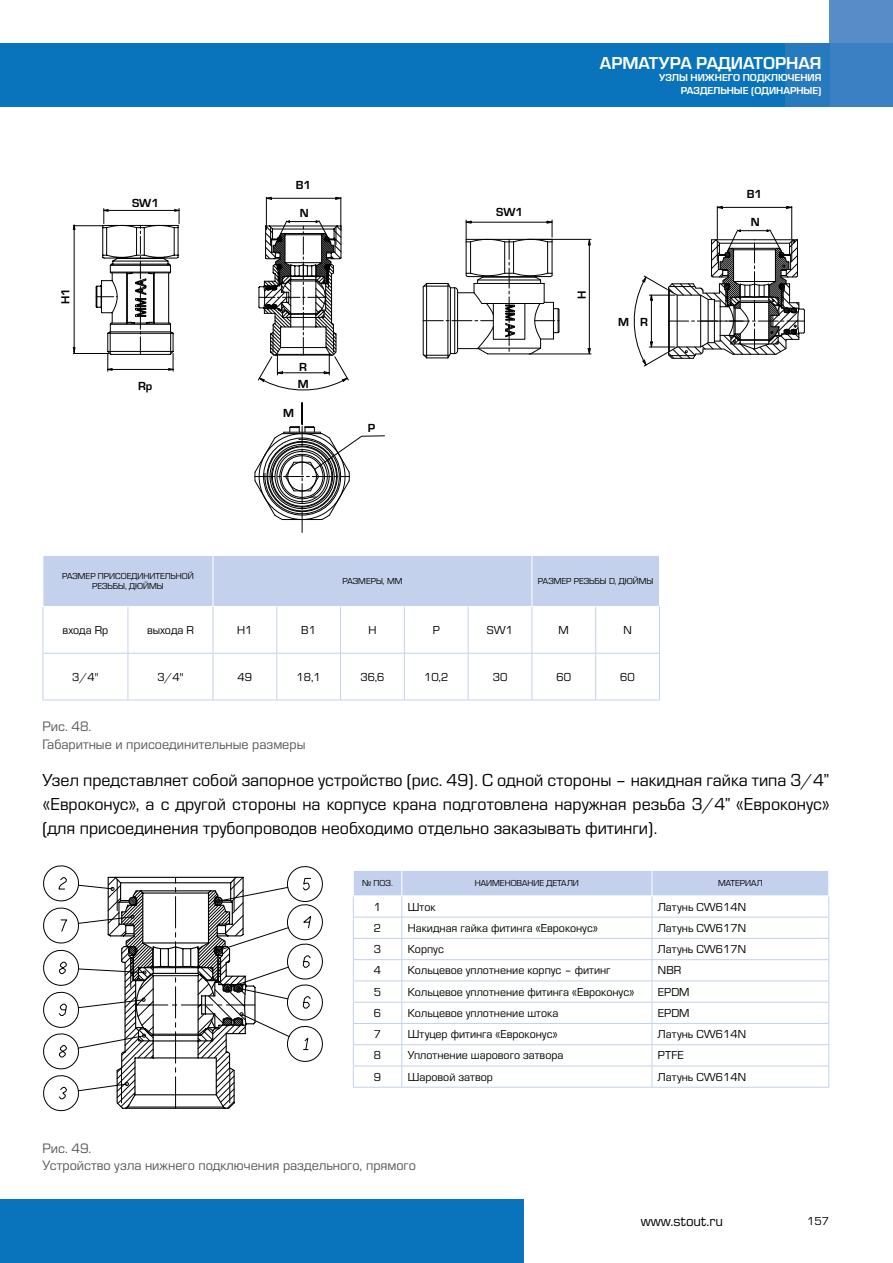
<style>
.page{position:relative;width:893px;height:1263px;background:#fff}
.page>*{position:absolute;margin:0;border:0;box-sizing:border-box;transform-origin:0 0}
.t1{font:18px/24px "Eurostile";color:#000;text-align:justify}
.t2{font:700 18px "Eurostile";color:#fff}
.t3{font:15px "Eurostile";color:#000}
.t4{font:14.25px/17.1px "Eurostile";color:#575756}
.t5{font:700 12.15px "Eurostile";color:#000}
.t6{font:12px "Eurostile";color:#000}
.t7{font:700 10.5px/12.6px "Eurostile";color:#fff;text-align:right}
.t8{font:9px/10.8px "Eurostile";color:#000;text-align:center}
</style>
<div class="page">
<div style="left:0;top:1199px;width:523px;height:64px;background:#0974bb"></div>
<div style="left:829px;top:0;width:64px;height:44px;background:#578cc9"></div>
<div style="left:829px;top:44px;width:64px;height:63px;background:#3a80c2"></div>
<div style="left:0;top:44px;width:785px;height:63px;background:#0974bb"></div>
<div style="left:785px;top:44px;width:44px;height:63px;background:#287abe"></div>
<div style="left:44px;top:556px;width:615px;height:50px;background:#c4d1ec"></div>
<hr style="left:213px;top:556px;width:1px;height:50px;background:#fff">
<hr style="left:531px;top:556px;width:1px;height:50px;background:#fff">
<hr style="left:43px;top:607px;width:1px;height:46px;background:#c4d1ec">
<hr style="left:128px;top:607px;width:1px;height:46px;background:#c4d1ec">
<hr style="left:213px;top:607px;width:1px;height:46px;background:#c4d1ec">
<hr style="left:276px;top:607px;width:1px;height:46px;background:#c4d1ec">
<hr style="left:340px;top:607px;width:1px;height:46px;background:#c4d1ec">
<hr style="left:404px;top:607px;width:1px;height:46px;background:#c4d1ec">
<hr style="left:468px;top:607px;width:1px;height:46px;background:#c4d1ec">
<hr style="left:531px;top:607px;width:1px;height:46px;background:#c4d1ec">
<hr style="left:595px;top:607px;width:1px;height:46px;background:#c4d1ec">
<hr style="left:659px;top:607px;width:1px;height:46px;background:#c4d1ec">
<hr style="left:213px;top:653px;width:1px;height:47px;background:#c4d1ec">
<hr style="left:276px;top:653px;width:1px;height:47px;background:#c4d1ec">
<hr style="left:340px;top:653px;width:1px;height:47px;background:#c4d1ec">
<hr style="left:404px;top:653px;width:1px;height:47px;background:#c4d1ec">
<hr style="left:468px;top:653px;width:1px;height:47px;background:#c4d1ec">
<hr style="left:43px;top:653px;width:1px;height:47px;background:#c4d1ec">
<hr style="left:128px;top:653px;width:1px;height:47px;background:#c4d1ec">
<hr style="left:531px;top:653px;width:1px;height:47px;background:#c4d1ec">
<hr style="left:595px;top:653px;width:1px;height:47px;background:#c4d1ec">
<hr style="left:659px;top:653px;width:1px;height:47px;background:#c4d1ec">
<hr style="left:213px;top:653px;width:64px;height:1px;background:#c4d1ec">
<hr style="left:277px;top:653px;width:64px;height:1px;background:#c4d1ec">
<hr style="left:341px;top:653px;width:63px;height:1px;background:#c4d1ec">
<hr style="left:404px;top:653px;width:64px;height:1px;background:#c4d1ec">
<hr style="left:468px;top:653px;width:64px;height:1px;background:#c4d1ec">
<hr style="left:43px;top:653px;width:85px;height:1px;background:#c4d1ec">
<hr style="left:128px;top:653px;width:85px;height:1px;background:#c4d1ec">
<hr style="left:532px;top:653px;width:64px;height:1px;background:#c4d1ec">
<hr style="left:596px;top:653px;width:64px;height:1px;background:#c4d1ec">
<hr style="left:213px;top:700px;width:64px;height:1px;background:#c4d1ec">
<hr style="left:277px;top:700px;width:64px;height:1px;background:#c4d1ec">
<hr style="left:341px;top:700px;width:63px;height:1px;background:#c4d1ec">
<hr style="left:404px;top:700px;width:64px;height:1px;background:#c4d1ec">
<hr style="left:468px;top:700px;width:64px;height:1px;background:#c4d1ec">
<hr style="left:43px;top:700px;width:85px;height:1px;background:#c4d1ec">
<hr style="left:128px;top:700px;width:85px;height:1px;background:#c4d1ec">
<hr style="left:532px;top:700px;width:64px;height:1px;background:#c4d1ec">
<hr style="left:596px;top:700px;width:64px;height:1px;background:#c4d1ec">
<svg style="left:43px;top:865px;width:280px;height:245px"></svg>
<hr style="left:353px;top:1087px;width:49px;height:1px;background:#c4d1ec">
<hr style="left:402px;top:1087px;width:250px;height:1px;background:#c4d1ec">
<hr style="left:652px;top:1087px;width:177px;height:1px;background:#c4d1ec">
<svg style="left:353px;top:871px;width:476px;height:216px"></svg>
<hr style="left:353px;top:895px;width:49px;height:1px;background:#fff">
<hr style="left:402px;top:895px;width:250px;height:1px;background:#fff">
<hr style="left:652px;top:895px;width:177px;height:1px;background:#fff">
<svg style="left:422px;top:220px;width:138px;height:139px"></svg>
<hr style="left:717px;top:207px;width:75px;height:1px;background:#000">
<hr style="left:717px;top:206px;width:1px;height:33px;background:#000">
<hr style="left:791px;top:206px;width:1px;height:33px;background:#000">
<svg style="left:716px;top:206px;width:7px;height:3px"></svg>
<svg style="left:786px;top:206px;width:7px;height:3px"></svg>
<hr style="left:74px;top:225px;width:1px;height:128px;background:#000">
<hr style="left:73px;top:225px;width:31px;height:1px;background:#000">
<hr style="left:73px;top:353px;width:36px;height:1px;background:#000">
<svg style="left:95px;top:209px;width:85px;height:163px"></svg>
<hr style="left:104px;top:210px;width:75px;height:1px;background:#000">
<hr style="left:589px;top:241px;width:1px;height:112px;background:#000">
<hr style="left:526px;top:239px;width:65px;height:1px;background:#000">
<hr style="left:529px;top:354px;width:62px;height:1px;background:#000">
<svg style="left:588px;top:238px;width:3px;height:7px"></svg>
<svg style="left:588px;top:348px;width:3px;height:7px"></svg>
<svg style="left:633px;top:229px;width:172px;height:138px"></svg>
<hr style="left:266px;top:198px;width:75px;height:1px;background:#000">
<hr style="left:266px;top:197px;width:1px;height:33px;background:#000">
<hr style="left:341px;top:197px;width:1px;height:33px;background:#000">
<svg style="left:265px;top:197px;width:7px;height:3px"></svg>
<svg style="left:335px;top:197px;width:7px;height:3px"></svg>
<svg style="left:258px;top:220px;width:91px;height:171px"></svg>
<svg style="left:254px;top:403px;width:131px;height:129px"></svg>
<h1 class="t2" style="left:600px;top:53px;width:223px">АРМАТУРА РАДИАТОРНАЯ</h1>
<p class="t7" style="left:659px;top:72px;width:164px">УЗЛЫ НИЖНЕГО ПОДКЛЮЧЕНИЯ<br>РАЗДЕЛЬНЫЕ (ОДИНАРНЫЕ)</p>
<p class="t5" style="left:132px;top:196px;width:28px">SW1</p>
<p class="t5" style="left:296px;top:179px;width:17px">B1</p>
<p class="t5" style="left:300px;top:207px;width:10px">N</p>
<p class="t5" style="left:496px;top:206px;width:28px">SW1</p>
<p class="t5" style="left:59px;top:304px;width:17px;rotate:-90deg">Н1</p>
<p class="t5" style="left:575px;top:299px;width:10px;rotate:-90deg">Н</p>
<p class="t5" style="left:138px;top:379px;width:16px">Rp</p>
<p class="t5" style="left:299px;top:360px;width:9px">R</p>
<p class="t5" style="left:298px;top:377px;width:12px">M</p>
<p class="t5" style="left:283px;top:407px;width:12px">M</p>
<p class="t5" style="left:368px;top:421px;width:9px">P</p>
<p class="t5" style="left:618px;top:315px;width:12px">M</p>
<p class="t5" style="left:640px;top:315px;width:9px">R</p>
<p class="t5" style="left:747px;top:188px;width:17px">B1</p>
<p class="t5" style="left:751px;top:216px;width:10px">N</p>
<p class="t8" style="left:62px;top:570px;width:133px">РАЗМЕР ПРИСОЕДИНИТЕЛЬНОЙ<br>РЕЗЬБЫ, ДЮЙМЫ</p>
<p class="t8" style="left:342px;top:576px;width:62px">РАЗМЕРЫ, ММ</p>
<p class="t8" style="left:538px;top:576px;width:117px">РАЗМЕР РЕЗЬБЫ D, ДЮЙМЫ</p>
<p class="t6" style="left:63px;top:623px;width:47px">входа Rр</p>
<p class="t6" style="left:147px;top:623px;width:48px">выхода R</p>
<p class="t6" style="left:237px;top:623px;width:17px">Н1</p>
<p class="t6" style="left:301px;top:623px;width:16px">В1</p>
<p class="t6" style="left:368px;top:623px;width:10px">Н</p>
<p class="t6" style="left:433px;top:623px;width:9px">P</p>
<p class="t6" style="left:487px;top:623px;width:28px">SW1</p>
<p class="t6" style="left:559px;top:623px;width:12px">М</p>
<p class="t6" style="left:623px;top:623px;width:10px">N</p>
<p class="t6" style="left:72px;top:670px;width:28px">3/4"</p>
<p class="t6" style="left:157px;top:670px;width:28px">3/4"</p>
<p class="t6" style="left:238px;top:670px;width:16px">49</p>
<p class="t6" style="left:297px;top:670px;width:26px">18,1</p>
<p class="t6" style="left:360px;top:670px;width:26px">36,6</p>
<p class="t6" style="left:424px;top:670px;width:26px">10,2</p>
<p class="t6" style="left:493px;top:670px;width:16px">30</p>
<p class="t6" style="left:556px;top:670px;width:16px">60</p>
<p class="t6" style="left:620px;top:670px;width:16px">60</p>
<p class="t4" style="left:43px;top:718px;width:264px">Рис. 48.<br>Габаритные и присоединительные размеры</p>
<p class="t1" style="left:43px;top:768px;width:789px">Узел представляет собой запорное устройство (рис. 49). С одной стороны ‒ накидная гайка типа 3/4” «Евроконус», а с другой стороны на корпусе крана подготовлена наружная резьба 3/4” «Евроконус» (для присоединения трубопроводов необходимо отдельно заказывать фитинги).</p>
<p class="t8" style="left:362px;top:878px;width:32px">№ ПОЗ.</p>
<p class="t8" style="left:475px;top:878px;width:105px">НАИМЕНОВАНИЕ ДЕТАЛИ</p>
<p class="t8" style="left:718px;top:878px;width:46px">МАТЕРИАЛ</p>
<p class="t6" style="left:374px;top:900px;width:9px">1</p>
<p class="t6" style="left:408px;top:900px;width:29px">Шток</p>
<p class="t6" style="left:658px;top:900px;width:90px">Латунь CW614N</p>
<p class="t6" style="left:374px;top:921px;width:9px">2</p>
<p class="t6" style="left:408px;top:921px;width:192px">Накидная гайка фитинга «Евроконус»</p>
<p class="t6" style="left:658px;top:921px;width:90px">Латунь CW617N</p>
<p class="t6" style="left:374px;top:943px;width:9px">3</p>
<p class="t6" style="left:408px;top:943px;width:38px">Корпус</p>
<p class="t6" style="left:658px;top:943px;width:90px">Латунь CW617N</p>
<p class="t6" style="left:374px;top:964px;width:9px">4</p>
<p class="t6" style="left:408px;top:964px;width:204px">Кольцевое уплотнение корпус ‒ фитинг</p>
<p class="t6" style="left:658px;top:964px;width:25px">NBR</p>
<p class="t6" style="left:374px;top:985px;width:9px">5</p>
<p class="t6" style="left:408px;top:985px;width:228px">Кольцевое уплотнение фитинга «Евроконус»</p>
<p class="t6" style="left:658px;top:985px;width:33px">EPDM</p>
<p class="t6" style="left:374px;top:1006px;width:9px">6</p>
<p class="t6" style="left:408px;top:1006px;width:152px">Кольцевое уплотнение штока</p>
<p class="t6" style="left:658px;top:1006px;width:33px">EPDM</p>
<p class="t6" style="left:374px;top:1028px;width:9px">7</p>
<p class="t6" style="left:408px;top:1028px;width:152px">Штуцер фитинга «Евроконус»</p>
<p class="t6" style="left:658px;top:1028px;width:90px">Латунь CW614N</p>
<p class="t6" style="left:374px;top:1049px;width:9px">8</p>
<p class="t6" style="left:408px;top:1049px;width:157px">Уплотнение шарового затвора</p>
<p class="t6" style="left:658px;top:1049px;width:27px">PTFE</p>
<p class="t6" style="left:374px;top:1070px;width:9px">9</p>
<p class="t6" style="left:408px;top:1070px;width:87px">Шаровой затвор</p>
<p class="t6" style="left:658px;top:1070px;width:90px">Латунь CW614N</p>
<p class="t4" style="left:43px;top:1140px;width:375px">Рис. 49.<br>Устройство узла нижнего подключения раздельного, прямого</p>
<p class="t3" style="left:641px;top:1213px;width:84px">www.stout.ru</p>
<p class="t6" style="left:807px;top:1215px;width:24px">157</p>
</div>
